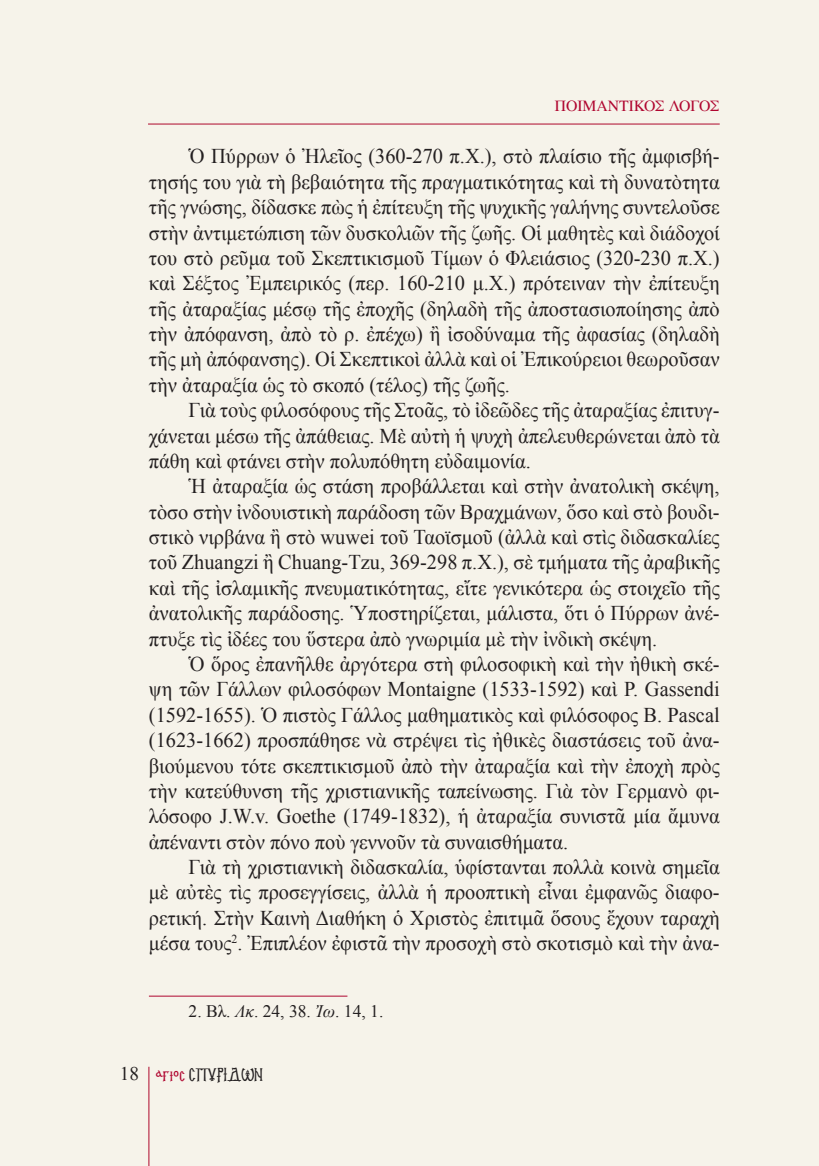
<style>
.page{position:relative;width:819px;height:1166px;background:#f6f3ea}
.page>*{position:absolute;margin:0;border:0;box-sizing:border-box;transform-origin:0 0}
.t1{font:21px/25.4px "Times New Roman";color:#231f20;text-align:justify}
.t2{font:17.5px "Times New Roman";color:#231f20}
.t3{font:17.5px "PF Konstantinople";color:#231f20}
.t4{font:15.75px "Tempora LGC Uni";color:#b00630}
.s1{font-style:italic}
.s2{font-family:"Times New Roman";font-size:19.25px}
.s3{color:#b00630}
</style>
<div class="page">
<hr style="left:148px;top:1067px;width:1px;height:99px;background:#ae082c">
<hr style="left:149px;top:995px;width:198px;height:1px;background:#b00630">
<hr style="left:148px;top:124px;width:571px;height:1px;background:#ae082c">
<p class="t4" style="left:554px;top:94px;width:166px">ΠΟΙΜΑΝΤΙΚΟΣ ΛΟΓΟΣ</p>
<p class="t1" style="left:149px;top:143px;width:572px;text-indent:40px">Ὁ Πύρρων ὁ Ἠλεῖος (360-270 π.Χ.), στὸ πλαίσιο τῆς ἀμφισβή&shy;τησής του γιὰ τὴ βεβαιότητα τῆς πραγματικότητας καὶ τὴ δυνατὸτητα τῆς γνώσης, δίδασκε πὼς ἡ ἐπίτευξη τῆς ψυχικῆς γαλήνης συντελοῦσε στὴν ἀντιμετώπιση τῶν δυσκολιῶν τῆς ζωῆς. Οἱ μαθητὲς καὶ διάδοχοί του στὸ ρεῦμα τοῦ Σκεπτικισμοῦ Τίμων ὁ Φλειάσιος (320-230 π.Χ.) καὶ Σέξτος Ἐμπειρικός (περ. 160-210 μ.Χ.) πρότειναν τὴν ἐπίτευξη τῆς ἀταραξίας μέσῳ τῆς ἐποχῆς (δηλαδὴ τῆς ἀποστασιοποίησης ἀπὸ τὴν ἀπόφανση, ἀπὸ τὸ ρ. ἐπέχω) ἢ ἰσοδύναμα τῆς ἀφασίας (δηλαδὴ τῆς μὴ ἀπόφανσης). Οἱ Σκεπτικοὶ ἀλλὰ καὶ οἱ Ἐπικούρειοι θεωροῦσαν τὴν ἀταραξία ὡς τὸ σκοπό (τέλος) τῆς ζωῆς.</p>
<p class="t1" style="left:149px;top:397px;width:572px;text-indent:40px">Γιὰ τοὺς φιλοσόφους τῆς Στοᾶς, τὸ ἰδεῶδες τῆς ἀταραξίας ἐπιτυγ&shy;χάνεται μέσω τῆς ἀπάθειας. Μὲ αὐτὴ ἡ ψυχὴ ἀπελευθερώνεται ἀπὸ τὰ πάθη καὶ φτάνει στὴν πολυπόθητη εὐδαιμονία.</p>
<p class="t1" style="left:149px;top:473px;width:572px;text-indent:40px">Ἡ ἀταραξία ὡς στάση προβάλλεται καὶ στὴν ἀνατολικὴ σκέψη, τὸσο στὴν ἰνδουιστικὴ παράδοση τῶν Βραχμάνων, ὅσο καὶ στὸ βουδι&shy;στικὸ νιρβάνα ἢ στὸ wuwei τοῦ Ταοϊσμοῦ (ἀλλὰ καὶ στὶς διδασκαλίες τοῦ Zhuangzi ἢ Chuang-Tzu, 369-298 π.Χ.), σὲ τμήματα τῆς ἀραβικῆς καὶ τῆς ἰσλαμικῆς πνευματικότητας, εἴτε γενικότερα ὡς στοιχεῖο τῆς ἀνατολικῆς παράδοσης. Ὑποστηρίζεται, μάλιστα, ὅτι ὁ Πύρρων ἀνέ&shy;πτυξε τὶς ἰδέες του ὕστερα ἀπὸ γνωριμία μὲ τὴν ἰνδικὴ σκέψη.</p>
<p class="t1" style="left:149px;top:651px;width:572px;text-indent:40px">Ὁ ὅρος ἐπανῆλθε ἀργότερα στὴ φιλοσοφικὴ καὶ τὴν ἠθικὴ σκέ&shy;ψη τῶν Γάλλων φιλοσόφων Montaigne (1533-1592) καὶ P. Gassendi (1592-1655). Ὁ πιστὸς Γάλλος μαθηματικὸς καὶ φιλόσοφος B. Pascal (1623-1662) προσπάθησε νὰ στρέψει τὶς ἠθικὲς διαστάσεις τοῦ ἀνα&shy;βιούμενου τότε σκεπτικισμοῦ ἀπὸ τὴν ἀταραξία καὶ τὴν ἐποχὴ πρὸς τὴν κατεύθυνση τῆς χριστιανικῆς ταπείνωσης. Γιὰ τὸν Γερμανὸ φι&shy;λόσοφο J.W.v. Goethe (1749-1832), ἡ ἀταραξία συνιστᾶ μία ἄμυνα ἀπέναντι στὸν πόνο ποὺ γεννοῦν τὰ συναισθήματα.</p>
<p class="t1" style="left:149px;top:854px;width:572px;text-indent:40px">Γιὰ τὴ χριστιανικὴ διδασκαλία, ὑφίστανται πολλὰ κοινὰ σημεῖα μὲ αὐτὲς τὶς προσεγγίσεις, ἀλλὰ ἡ προοπτικὴ εἶναι ἐμφανῶς διαφο&shy;ρετική. Στὴν Καινὴ Διαθήκη ὁ Χριστὸς ἐπιτιμᾶ ὅσους ἔχουν ταραχὴ μέσα τους<sup>2</sup>. Ἐπιπλέον ἐφιστᾶ τὴν προσοχὴ στὸ σκοτισμὸ καὶ τὴν ἀνα-</p>
<p class="t2" style="left:189px;top:999px;width:196px">2. Βλ. <span class="s1">Λκ</span>. 24, 38. <span class="s1">Ἰω</span>. 14, 1.</p>
<p class="t3" style="left:120px;top:1063px;width:145px"><span class="s2">18</span> <span class="s3">αγιοσ</span> ΣΠΥΡΙΔΩΝ</p>
</div>
